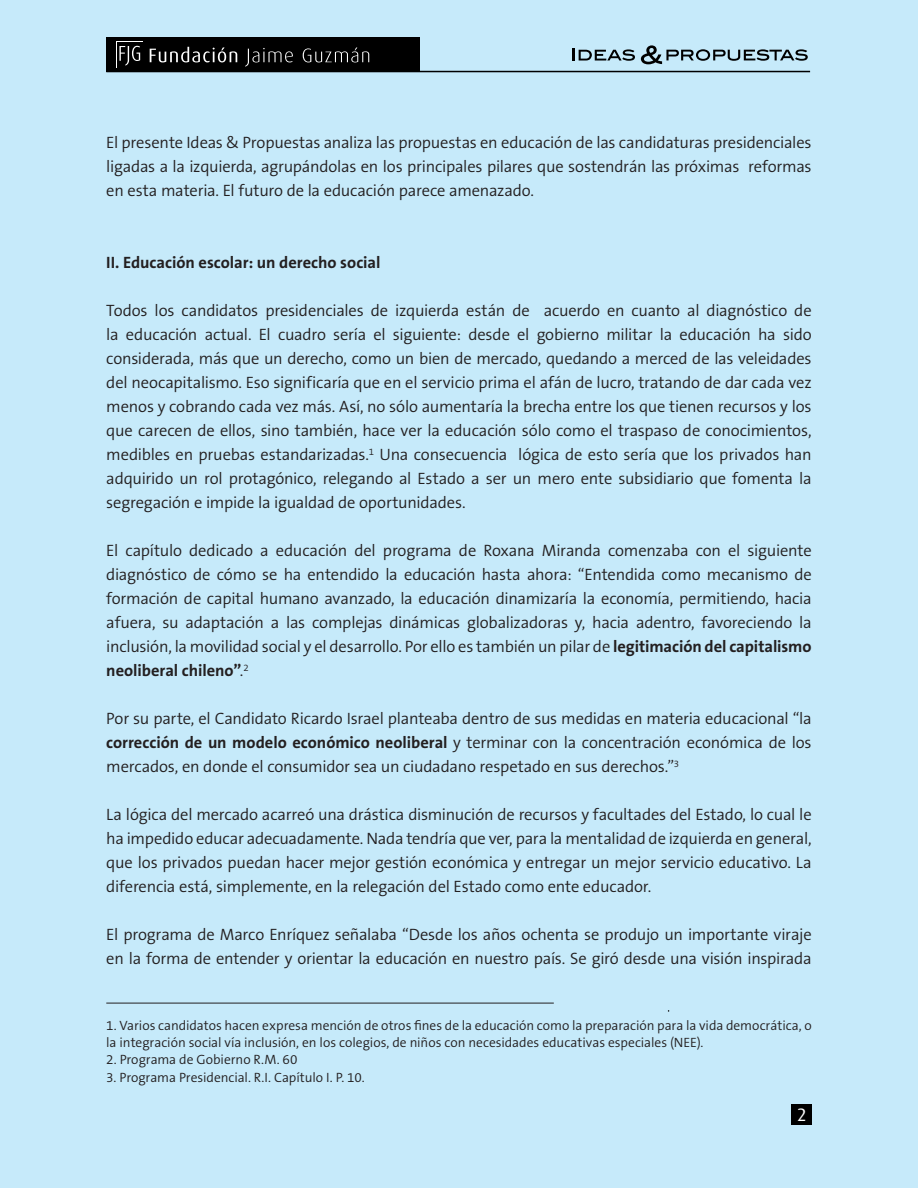
<style>
.page{position:relative;width:918px;height:1188px;background:#c6eafa}
.page>*{position:absolute;margin:0;border:0;box-sizing:border-box;transform-origin:0 0}
.t1{font:18px "Dax";color:#fff}
.t2{font:300 16.5px/24px "The Sans B4";letter-spacing:-.01em;color:#231f20;text-align:justify}
.t3{font:700 16.5px "The Sans B7";letter-spacing:-.005em;color:#231f20}
.t4{font:300 13.5px/17.2px "The Sans B4";color:#231f20}
.s1{font-family:"The Sans B7";font-weight:700}
</style>
<div class="page">
<div style="left:792px;top:1104px;width:20px;height:20px;background:#000"></div>
<svg style="left:573px;top:48px;width:62px;height:13px"></svg>
<svg style="left:641px;top:45px;width:167px;height:19px"></svg>
<hr style="left:106px;top:71px;width:704px;height:1px;background:#000">
<div style="left:106px;top:37px;width:313px;height:35px;background:#000"></div>
<svg style="left:116px;top:41px;width:27px;height:27px"></svg>
<div style="left:117px;top:42px;width:26px;height:25px;background:#000"></div>
<svg style="left:119px;top:46px;width:21px;height:20px"></svg>
<svg style="left:150px;top:47px;width:219px;height:20px"></svg>
<hr style="left:106px;top:1003px;width:448px;height:1px;background:#231f20">
<p class="t2" style="left:106px;top:131px;width:707px">El presente Ideas &amp; Propuestas analiza las propuestas en educación de las candidaturas presidenciales ligadas a la izquierda, agrupándolas en los principales pilares que sostendrán las próximas reformas en esta materia. El futuro de la educación parece amenazado.</p>
<p class="t3" style="left:106px;top:254px;width:276px">II. Educación escolar: un derecho social</p>
<p class="t2" style="left:106px;top:299px;width:707px">Todos los candidatos presidenciales de izquierda están de acuerdo en cuanto al diagnóstico de la educación actual. El cuadro sería el siguiente: desde el gobierno militar la educación ha sido considerada, más que un derecho, como un bien de mercado, quedando a merced de las veleidades del neocapitalismo. Eso significaría que en el servicio prima el afán de lucro, tratando de dar cada vez menos y cobrando cada vez más. Así, no sólo aumentaría la brecha entre los que tienen recursos y los que carecen de ellos, sino también, hace ver la educación sólo como el traspaso de conocimientos, medibles en pruebas estandarizadas.<sup>1</sup> Una consecuencia lógica de esto sería que los privados han adquirido un rol protagónico, relegando al Estado a ser un mero ente subsidiario que fomenta la segregación e impide la igualdad de oportunidades.</p>
<p class="t2" style="left:106px;top:539px;width:707px">El capítulo dedicado a educación del programa de Roxana Miranda comenzaba con el siguiente diagnóstico de cómo se ha entendido la educación hasta ahora: “Entendida como mecanismo de formación de capital humano avanzado, la educación dinamizaría la economía, permitiendo, hacia afuera, su adaptación a las complejas dinámicas globalizadoras y, hacia adentro, favoreciendo la inclusión, la movilidad social y el desarrollo. Por ello es también un pilar de <span class="s1">legitimación del capitalismo neoliberal chileno”</span>.<sup>2</sup></p>
<p class="t2" style="left:106px;top:707px;width:707px">Por su parte, el Candidato Ricardo Israel planteaba dentro de sus medidas en materia educacional “la <span class="s1">corrección de un modelo económico neoliberal</span> y terminar con la concentración económica de los mercados, en donde el consumidor sea un ciudadano respetado en sus derechos.”<sup>3</sup></p>
<p class="t2" style="left:106px;top:803px;width:707px">La lógica del mercado acarreó una drástica disminución de recursos y facultades del Estado, lo cual le ha impedido educar adecuadamente. Nada tendría que ver, para la mentalidad de izquierda en general, que los privados puedan hacer mejor gestión económica y entregar un mejor servicio educativo. La diferencia está, simplemente, en la relegación del Estado como ente educador.</p>
<p class="t2" style="left:106px;top:923px;width:707px">El programa de Marco Enríquez señalaba “Desde los años ochenta se produjo un importante viraje en la forma de entender y orientar la educación en nuestro país. Se giró desde una visión inspirada</p>
<p class="t4" style="left:106px;top:1017px;width:707px">1. Varios candidatos hacen expresa mención de otros fines de la educación como la preparación para la vida democrática, o la integración social vía inclusión, en los colegios, de niños con necesidades educativas especiales (NEE).</p>
<p class="t4" style="left:106px;top:1052px;width:193px">2. Programa de Gobierno R.M. 60</p>
<p class="t4" style="left:106px;top:1069px;width:260px">3. Programa Presidencial. R.I. Capítulo I. P. 10.</p>
<p class="t1" style="left:797px;top:1104px;width:11px">2</p>
</div>
